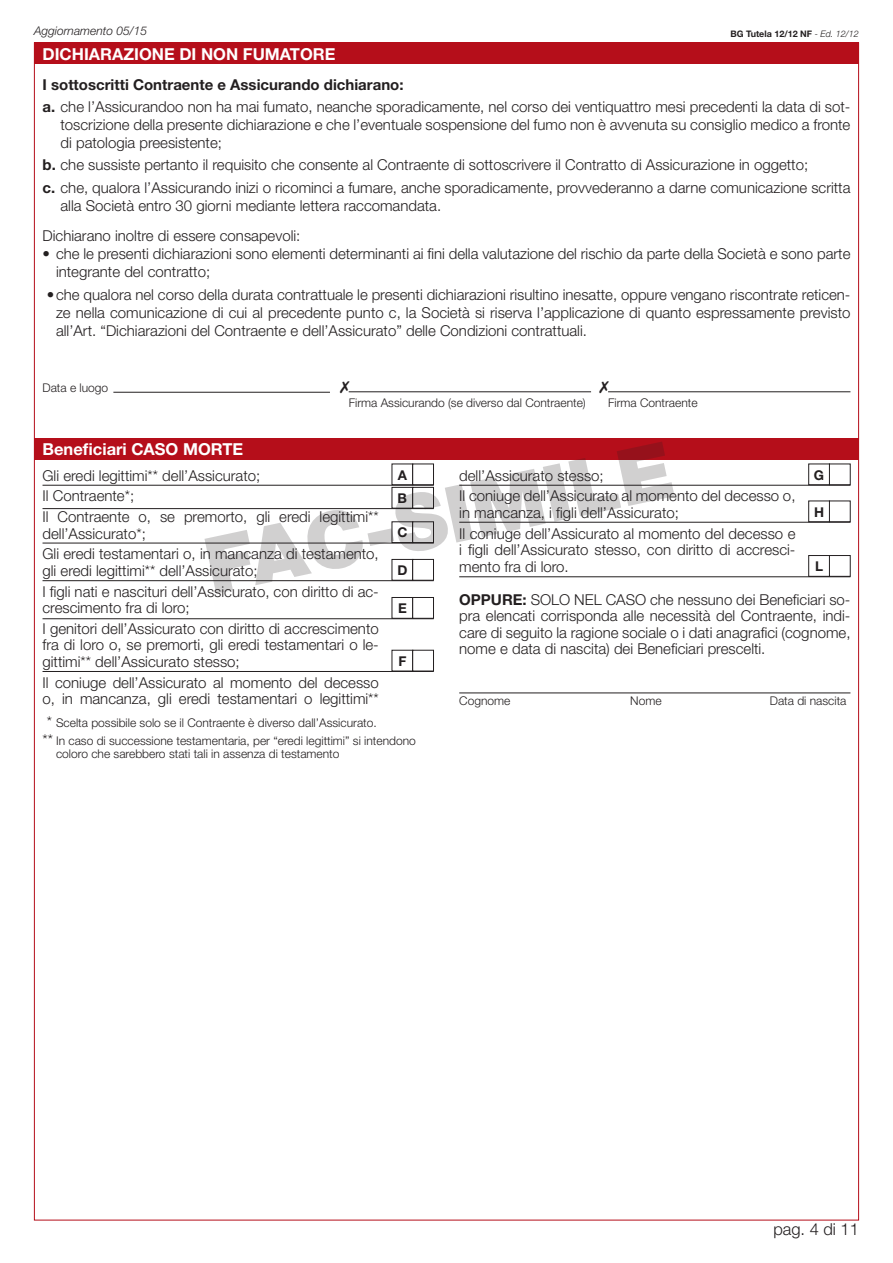
<style>
.page{position:relative;width:893px;height:1263px;background:#fff}
.page>*{position:absolute;margin:0;border:0;box-sizing:border-box;transform-origin:0 0}
.t1{font:700 16.5px "Helvetica Neue";color:#fff}
.t2{font:300 16.5px "Helvetica Neue";color:#231f20}
.t3{font:300 15px/20.7px "Helvetica Neue";color:#231f20}
.t4{font:700 13.5px/23.4px "Helvetica Neue";color:#231f20}
.t5{font:300 12px/17.7px "Helvetica Neue";color:#231f20}
.t6{font:italic 300 12px "Helvetica Neue";color:#231f20}
.t7{font:700 9px "Helvetica Neue";color:#231f20}
.s1{font-weight:300;font-style:italic}
.s2{font-weight:700}
.s3{font-size:15px}
</style>
<div class="page">
<div style="left:34px;top:43px;width:825px;height:21px;background:#b50e1a"></div>
<hr style="left:113px;top:392px;width:217px;height:1px;background:#231f20">
<hr style="left:349px;top:391px;width:242px;height:1px;background:#231f20">
<hr style="left:608px;top:391px;width:242px;height:1px;background:#231f20">
<div style="left:34px;top:438px;width:825px;height:21px;background:#b50e1a"></div>
<hr style="left:43px;top:485px;width:391px;height:1px;background:#231f20">
<hr style="left:43px;top:508px;width:391px;height:1px;background:#231f20">
<hr style="left:43px;top:543px;width:391px;height:1px;background:#231f20">
<hr style="left:43px;top:580px;width:391px;height:1px;background:#231f20">
<div style="left:808px;top:501px;width:22px;height:21px;border:1px solid #231f20"></div>
<div style="left:829px;top:501px;width:21px;height:21px;border:1px solid #231f20"></div>
<hr style="left:459px;top:522px;width:391px;height:1px;background:#231f20">
<hr style="left:459px;top:693px;width:391px;height:1px;background:#231f20">
<div style="left:392px;top:597px;width:21px;height:21px;border:1px solid #231f20"></div>
<div style="left:412px;top:597px;width:22px;height:21px;border:1px solid #231f20"></div>
<hr style="left:43px;top:618px;width:391px;height:1px;background:#231f20">
<div style="left:412px;top:650px;width:22px;height:21px;border:1px solid #231f20"></div>
<hr style="left:43px;top:671px;width:391px;height:1px;background:#231f20">
<div style="left:808px;top:555px;width:22px;height:21px;border:1px solid #231f20"></div>
<div style="left:829px;top:555px;width:21px;height:21px;border:1px solid #231f20"></div>
<hr style="left:459px;top:576px;width:391px;height:1px;background:#231f20">
<div style="left:808px;top:464px;width:22px;height:21px;border:1px solid #231f20"></div>
<div style="left:829px;top:464px;width:21px;height:21px;border:1px solid #231f20"></div>
<hr style="left:459px;top:485px;width:391px;height:1px;background:#231f20">
<svg style="left:204px;top:442px;width:471px;height:152px"></svg>
<p class="t6" style="left:34px;top:24px;width:115px">Aggiornamento 05/15</p>
<p class="t7" style="left:730px;top:28px;width:130px">BG Tutela 12/12 NF <span class="s1">- Ed. 12/12</span></p>
<p class="t1" style="left:43px;top:44px;width:294px">DICHIARAZIONE DI NON FUMATORE</p>
<p class="t3" style="left:43px;top:73px;width:809px;line-height:22.2px"><span class="s2">I sottoscritti Contraente e Assicurando dichiarano:<br>a.</span> che l’Assicurandoo non ha mai fumato, neanche sporadicamente, nel corso dei ventiquattro mesi precedenti la data di sot-</p>
<p class="t3" style="left:61px;top:115px;width:791px;line-height:18px">toscrizione della presente dichiarazione e che l’eventuale sospensione del fumo non è avvenuta su consiglio medico a fronte di patologia preesistente;</p>
<p class="t3" style="left:43px;top:154px;width:809px;line-height:22.2px"><span class="s2">b.</span> che sussiste pertanto il requisito che consente al Contraente di sottoscrivere il Contratto di Assicurazione in oggetto;<br><span class="s2">c.</span> che, qualora l’Assicurando inizi o ricominci a fumare, anche sporadicamente, provvederanno a darne comunicazione scritta</p>
<p class="t3" style="left:43px;top:189px;width:400px;line-height:30.8px;text-indent:18px">alla Società entro 30 giorni mediante lettera raccomandata.<br>Dichiarano inoltre di essere consapevoli:</p>
<p class="t3" style="left:56px;top:245px;width:796px;line-height:18px;text-indent:-13px">• che le presenti dichiarazioni sono elementi determinanti ai fini della valutazione del rischio da parte della Società e sono parte integrante del contratto;</p>
<p class="t3" style="left:56px;top:285px;width:796px;line-height:18px;text-align:justify;text-indent:-9px">•che qualora nel corso della durata contrattuale le presenti dichiarazioni risultino inesatte, oppure vengano riscontrate reticen&shy;ze nella comunicazione di cui al precedente punto c, la Società si riserva l’applicazione di quanto espressamente previsto all’Art. “Dichiarazioni del Contraente e dell’Assicurato” delle Condizioni contrattuali.</p>
<p class="t5" style="left:43px;top:378px;width:67px">Data e luogo</p>
<p class="t5" style="left:349px;top:393px;width:239px">Firma Assicurando (se diverso dal Contraente)</p>
<p class="t5" style="left:608px;top:393px;width:91px">Firma Contraente</p>
<p class="t1" style="left:43px;top:439px;width:202px">Beneficiari CASO MORTE</p>
<p class="t3" style="left:43px;top:465px;width:338px">Gli eredi legittimi** dell’Assicurato;<br>Il Contraente*;<br>Il Contraente o, se premorto, gli eredi legittimi**</p>
<p class="t3" style="left:43px;top:523px;width:338px">dell’Assicurato*;<br>Gli eredi testamentari o, in mancanza di testamento,</p>
<p class="t3" style="left:43px;top:560px;width:338px">gli eredi legittimi** dell’Assicurato;<br>I figli nati e nascituri dell’Assicurato, con diritto di ac-</p>
<p class="t3" style="left:43px;top:597px;width:338px">crescimento fra di loro;<br>I genitori dell’Assicurato con diritto di accrescimento</p>
<p class="t3" style="left:43px;top:636px;width:338px;line-height:16.5px">fra di loro o, se premorti, gli eredi testamentari o le&shy;gittimi** dell’Assicurato stesso;</p>
<p class="t3" style="left:43px;top:674px;width:338px;line-height:16.5px">Il coniuge dell’Assicurato al momento del decesso o, in mancanza, gli eredi testamentari o legittimi**</p>
<p class="t4" style="left:398px;top:463px;width:11px">A<br>B</p>
<p class="t4" style="left:397px;top:521px;width:12px">C</p>
<p class="t4" style="left:397px;top:558px;width:12px">D</p>
<p class="t4" style="left:398px;top:596px;width:10px">E</p>
<p class="t4" style="left:398px;top:649px;width:10px">F</p>
<p class="t5" style="left:43px;top:713px;width:375px;text-indent:4px"><span class="s3">*</span> Scelta possibile solo se il Contraente è diverso dall’Assicurato.<br><span class="s3">**</span> In caso di successione testamentaria, per “eredi legittimi” si intendono</p>
<p class="t5" style="left:56px;top:745px;width:285px">coloro che sarebbero stati tali in assenza di testamento</p>
<p class="t4" style="left:814px;top:463px;width:12px">G</p>
<p class="t3" style="left:459px;top:465px;width:338px">dell’Assicurato stesso;<br>Il coniuge dell’Assicurato al momento del decesso o,</p>
<p class="t3" style="left:459px;top:502px;width:338px">in mancanza, i figli dell’Assicurato;<br>Il coniuge dell’Assicurato al momento del decesso e</p>
<p class="t3" style="left:459px;top:541px;width:338px;line-height:16.5px">i figli dell’Assicurato stesso, con diritto di accresci&shy;mento fra di loro.</p>
<p class="t3" style="left:459px;top:591px;width:393px;line-height:16.5px;text-align:justify"><span class="s2">OPPURE:</span> SOLO NEL CASO che nessuno dei Beneficiari so&shy;pra elencati corrisponda alle necessità del Contraente, indi&shy;care di seguito la ragione sociale o i dati anagrafici (cognome, nome e data di nascita) dei Beneficiari prescelti.</p>
<p class="t5" style="left:459px;top:692px;width:53px">Cognome</p>
<p class="t5" style="left:630px;top:692px;width:33px">Nome</p>
<p class="t5" style="left:770px;top:692px;width:78px">Data di nascita</p>
<p class="t4" style="left:814px;top:500px;width:12px">H</p>
<p class="t4" style="left:815px;top:554px;width:10px">L</p>
<p class="t2" style="left:773px;top:1219px;width:87px">pag. 4 di 11</p>
</div>
